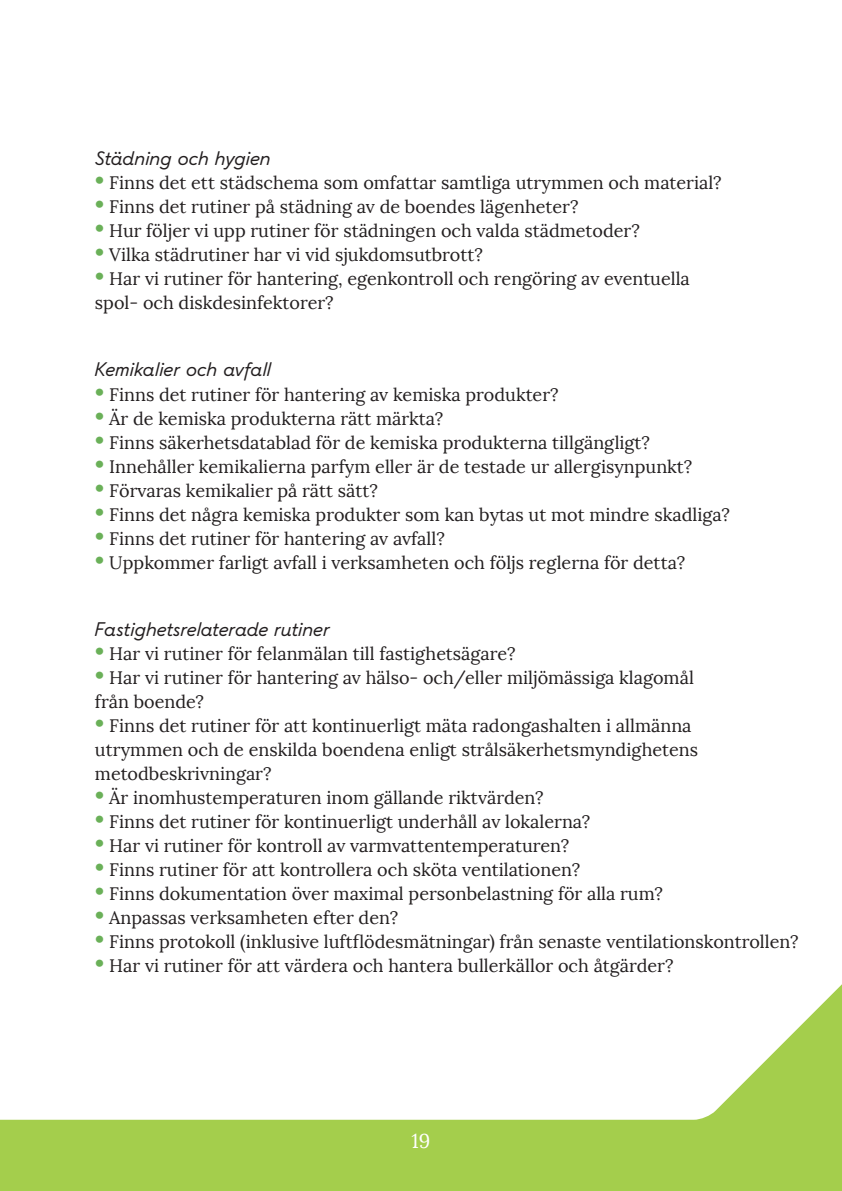
<style>
.page{position:relative;width:842px;height:1191px;background:#fff}
.page>*{position:absolute;margin:0;border:0;box-sizing:border-box;transform-origin:0 0}
.t1{font:20px "Lora";color:#fff}
.Brödtext{font:18px "Lora";color:#231f20}
.mellanrubbe{font:italic 18px "Vaxjo Now";letter-spacing:.005em;color:#231f20}
.s1{font-size:24px;color:#6ab058}
</style>
<div class="page">
<div style="left:0;top:872px;width:842px;height:319px;background:#a4ce4c"></div>
<div style="left:0;top:872px;width:842px;height:247px;background:#fff"></div>
<p class="mellanrubbe" style="left:95px;top:147px;width:177px">Städning och hygien</p>
<p class="Brödtext" style="left:95px;top:172px;width:628px"><span class="s1">•</span> Finns det ett städschema som omfattar samtliga utrymmen och material?</p>
<p class="Brödtext" style="left:95px;top:196px;width:485px"><span class="s1">•</span> Finns det rutiner på städning av de boendes lägenheter?</p>
<p class="Brödtext" style="left:95px;top:220px;width:546px"><span class="s1">•</span> Hur följer vi upp rutiner för städningen och valda städmetoder?</p>
<p class="Brödtext" style="left:95px;top:244px;width:390px"><span class="s1">•</span> Vilka städrutiner har vi vid sjukdomsutbrott?</p>
<p class="Brödtext" style="left:95px;top:268px;width:596px"><span class="s1">•</span> Har vi rutiner för hantering, egenkontroll och rengöring av eventuella</p>
<p class="Brödtext" style="left:95px;top:292px;width:240px">spol- och diskdesinfektorer?</p>
<p class="mellanrubbe" style="left:95px;top:358px;width:178px">Kemikalier och avfall</p>
<p class="Brödtext" style="left:95px;top:383px;width:465px"><span class="s1">•</span> Finns det rutiner för hantering av kemiska produkter?</p>
<p class="Brödtext" style="left:95px;top:407px;width:350px"><span class="s1">•</span> Är de kemiska produkterna rätt märkta?</p>
<p class="Brödtext" style="left:95px;top:431px;width:557px"><span class="s1">•</span> Finns säkerhetsdatablad för de kemiska produkterna tillgängligt?</p>
<p class="Brödtext" style="left:95px;top:455px;width:599px"><span class="s1">•</span> Innehåller kemikalierna parfym eller är de testade ur allergisynpunkt?</p>
<p class="Brödtext" style="left:95px;top:479px;width:285px"><span class="s1">•</span> Förvaras kemikalier på rätt sätt?</p>
<p class="Brödtext" style="left:95px;top:503px;width:636px"><span class="s1">•</span> Finns det några kemiska produkter som kan bytas ut mot mindre skadliga?</p>
<p class="Brödtext" style="left:95px;top:527px;width:351px"><span class="s1">•</span> Finns det rutiner för hantering av avfall?</p>
<p class="Brödtext" style="left:95px;top:551px;width:592px"><span class="s1">•</span> Uppkommer farligt avfall i verksamheten och följs reglerna för detta?</p>
<p class="mellanrubbe" style="left:95px;top:617px;width:236px">Fastighetsrelaterade rutiner</p>
<p class="Brödtext" style="left:95px;top:642px;width:422px"><span class="s1">•</span> Har vi rutiner för felanmälan till fastighetsägare?</p>
<p class="Brödtext" style="left:95px;top:666px;width:600px"><span class="s1">•</span> Har vi rutiner för hantering av hälso- och/eller miljömässiga klagomål</p>
<p class="Brödtext" style="left:95px;top:690px;width:111px">från boende?</p>
<p class="Brödtext" style="left:95px;top:714px;width:598px"><span class="s1">•</span> Finns det rutiner för att kontinuerligt mäta radongashalten i allmänna</p>
<p class="Brödtext" style="left:95px;top:738px;width:605px">utrymmen och de enskilda boendena enligt strålsäkerhetsmyndighetens</p>
<p class="Brödtext" style="left:95px;top:762px;width:178px">metodbeskrivningar?</p>
<p class="Brödtext" style="left:95px;top:786px;width:450px"><span class="s1">•</span> Är inomhustemperaturen inom gällande riktvärden?</p>
<p class="Brödtext" style="left:95px;top:810px;width:497px"><span class="s1">•</span> Finns det rutiner för kontinuerligt underhåll av lokalerna?</p>
<p class="Brödtext" style="left:95px;top:834px;width:476px"><span class="s1">•</span> Har vi rutiner för kontroll av varmvattentemperaturen?</p>
<p class="Brödtext" style="left:95px;top:858px;width:487px"><span class="s1">•</span> Finns rutiner för att kontrollera och sköta ventilationen?</p>
<p class="Brödtext" style="left:95px;top:882px;width:569px"><span class="s1">•</span> Finns dokumentation över maximal personbelastning för alla rum?</p>
<p class="Brödtext" style="left:95px;top:906px;width:305px"><span class="s1">•</span> Anpassas verksamheten efter den?</p>
<p class="Brödtext" style="left:95px;top:930px;width:705px"><span class="s1">•</span> Finns protokoll (inklusive luftflödesmätningar) från senaste ventilationskontrollen?</p>
<p class="Brödtext" style="left:95px;top:954px;width:580px"><span class="s1">•</span> Har vi rutiner för att värdera och hantera bullerkällor och åtgärder?</p>
<p class="t1" style="left:412px;top:1128px;width:20px">19</p>
</div>
